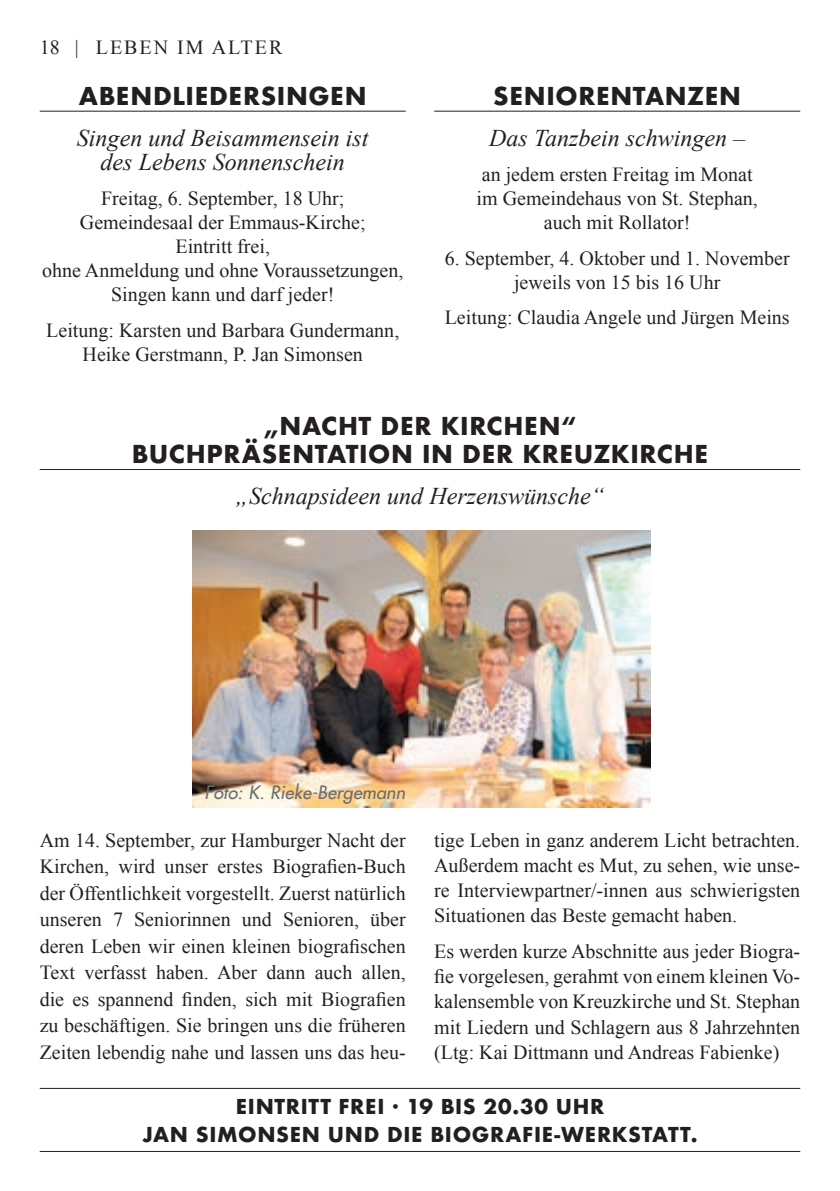
<style>
.page{position:relative;width:840px;height:1191px;background:#fff}
.page>*{position:absolute;margin:0;border:0;box-sizing:border-box;transform-origin:0 0}
.t1{font:italic 24px/24px "Times New Roman";color:#231f20;text-align:center}
.t2{font:700 24px/28px "Futura";letter-spacing:.025em;color:#231f20;text-align:center}
.t3{font:20px/24px "Times New Roman";color:#231f20;text-align:center}
.t4{font:700 20px/28px "Futura";letter-spacing:.035em;color:#231f20;text-align:center}
.t5{font:20px "Times New Roman";letter-spacing:.1em;color:#231f20}
.t6{font:italic 18px "Futura";letter-spacing:.01em;color:#6c6d70}
</style>
<div class="page">
<hr style="left:40px;top:111px;width:365px;height:1px;background:#231f20">
<hr style="left:434px;top:111px;width:365px;height:1px;background:#231f20">
<img style="left:193px;top:530px;width:457px;height:277px">
<hr style="left:40px;top:469px;width:759px;height:1px;background:#231f20">
<hr style="left:40px;top:1088px;width:759px;height:1px;background:#231f20">
<hr style="left:40px;top:1151px;width:759px;height:1px;background:#231f20">
<p class="t5" style="left:40px;top:33px;width:244px">18 | LEBEN IM ALTER</p>
<p class="t2" style="left:79px;top:82px;width:289px">ABENDLIEDERSINGEN</p>
<p class="t1" style="left:77px;top:125px;width:293px">Singen und Beisammensein ist des Lebens Sonnenschein</p>
<p class="t3" style="left:42px;top:186px;width:362px">Freitag, 6. September, 18 Uhr;<br>Gemeindesaal der Emmaus-Kirche;<br>Eintritt frei,<br>ohne Anmeldung und ohne Voraussetzungen,<br>Singen kann und darf jeder!</p>
<p class="t3" style="left:46px;top:318px;width:354px">Leitung: Karsten und Barbara Gundermann,<br>Heike Gerstmann, P. Jan Simonsen</p>
<p class="t2" style="left:493px;top:82px;width:249px">SENIORENTANZEN</p>
<p class="t1" style="left:489px;top:125px;width:257px">Das Tanzbein schwingen –</p>
<p class="t3" style="left:476px;top:162px;width:283px">an jedem ersten Freitag im Monat im Gemeindehaus von St. Stephan, auch mit Rollator!</p>
<p class="t3" style="left:444px;top:246px;width:346px">6. September, 4. Oktober und 1. November jeweils von 15 bis 16 Uhr</p>
<p class="t3" style="left:444px;top:305px;width:346px">Leitung: Claudia Angele und Jürgen Meins</p>
<p class="t2" style="left:132px;top:412px;width:577px">„NACHT DER KIRCHEN“<br>BUCHPRÄSENTATION IN DER KREUZKIRCHE</p>
<p class="t1" style="left:236px;top:484px;width:369px">„Schnapsideen und Herzenswünsche“</p>
<p class="t6" style="left:204px;top:781px;width:202px">Foto: K. Rieke-Bergemann</p>
<p class="t3" style="left:40px;top:826px;width:367px;line-height:26.4px;text-align:justify">Am 14. September, zur Hamburger Nacht der Kirchen, wird unser erstes Biografien-Buch der Öffentlichkeit vorgestellt. Zuerst natürlich unseren 7 Seniorinnen und Senioren, über deren Leben wir einen kleinen biografischen Text verfasst haben. Aber dann auch allen, die es spannend finden, sich mit Biografien zu beschäftigen. Sie bringen uns die früheren Zeiten lebendig nahe und lassen uns das heu-</p>
<p class="t3" style="left:434px;top:827px;width:367px;line-height:25px;text-align:left">tige Leben in ganz anderem Licht betrachten.<br>Außerdem macht es Mut, zu sehen, wie unse&shy;re Interviewpartner/-innen aus schwierigsten Situationen das Beste gemacht haben.</p>
<p class="t3" style="left:434px;top:938px;width:367px;line-height:25px;text-align:justify">Es werden kurze Abschnitte aus jeder Biogra&shy;fie vorgelesen, gerahmt von einem kleinen Vo&shy;kalensemble von Kreuzkirche und St. Stephan mit Liedern und Schlagern aus 8 Jahrzehnten (Ltg: Kai Dittmann und Andreas Fabienke)</p>
<p class="t4" style="left:142px;top:1092px;width:556px">EINTRITT FREI · 19 BIS 20.30 UHR<br>JAN SIMONSEN UND DIE BIOGRAFIE-WERKSTATT.</p>
</div>
